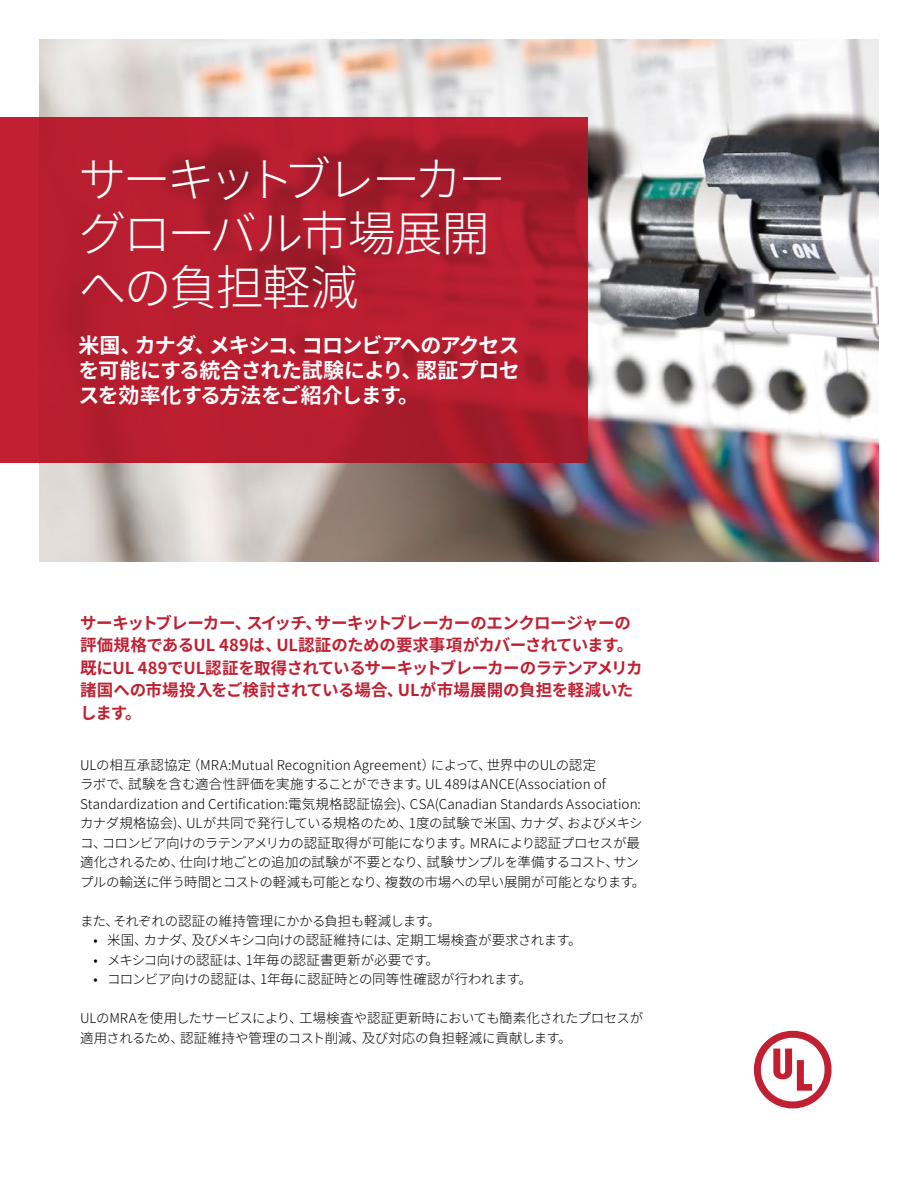
<style>
.page{position:relative;width:918px;height:1188px;background:#fff}
.page>*{position:absolute;margin:0;border:0;box-sizing:border-box;transform-origin:0 0}
.t1{font:300 48px/54px "Noto Sans CJ Kjp";letter-spacing:-.065em;color:#fff}
.t2{font:700 21px/25.2px "Noto Sans CJ Kjp";letter-spacing:-.03em;color:#fff;text-align:justify}
.t3{font:700 16.5px/22.5px "Noto Sans CJ Kjp";letter-spacing:-.025em;color:#c02032}
.t4{font:300 13.5px/19.5px "Noto Sans CJ Kjp";letter-spacing:-.01em;color:#000}
</style>
<div class="page">
<img style="left:40px;top:40px;width:838px;height:522px">
<svg style="left:0;top:118px;width:588px;height:345px;background:#b31d2e"></svg>
<svg style="left:754px;top:1030px;width:78px;height:79px"></svg>
<h1 class="t1" style="left:79px;top:154px;width:429px">サーキットブレーカーグローバル市場展開への負担軽減</h1>
<h2 class="t2" style="left:79px;top:333px;width:443px">米国、カナダ、メキシコ、コロンビアへのアクセスを可能にする統合された試験により、認証プロセスを効率化する方法をご紹介します。</h2>
<p class="t3" style="left:80px;top:612px;width:564px">サーキットブレーカー、スイッチ、サーキットブレーカーのエンクロージャーの評価規格であるUL 489は、UL認証のための要求事項がカバーされています。既にUL 489でUL認証を取得されているサーキットブレーカーのラテンアメリカ諸国への市場投入をご検討されている場合、ULが市場展開の負担を軽減いたします。</p>
<p class="t4" style="left:80px;top:755px;width:567px">ULの相互承認協定（MRA:Mutual Recognition Agreement）によって、世界中のULの認定<br>ラボで、試験を含む適合性評価を実施することができます。UL 489はANCE(Association of Standardization and Certification:電気規格認証協会)、CSA(Canadian Standards Association:カナダ規格協会)、ULが共同で発行している規格のため、1度の試験で米国、カナダ、およびメキシコ、コロンビア向けのラテンアメリカの認証取得が可能になります。MRAにより認証プロセスが最適化されるため、仕向け地ごとの追加の試験が不要となり、試験サンプルを準備するコスト、サンプルの輸送に伴う時間とコストの軽減も可能となり、複数の市場への早い展開が可能となります。</p>
<p class="t4" style="left:80px;top:911px;width:362px">また、それぞれの認証の維持管理にかかる負担も軽減します。</p>
<p class="t4" style="left:94px;top:931px;width:490px">• 米国、カナダ、及びメキシコ向けの認証維持には、定期工場検査が要求されます。</p>
<p class="t4" style="left:94px;top:950px;width:347px">• メキシコ向けの認証は、1年毎の認証書更新が必要です。</p>
<p class="t4" style="left:94px;top:970px;width:440px">• コロンビア向けの認証は、1年毎に認証時との同等性確認が行われます。</p>
<p class="t4" style="left:80px;top:1009px;width:565px">ULのMRAを使用したサービスにより、工場検査や認証更新時においても簡素化されたプロセスが適用されるため、認証維持や管理のコスト削減、及び対応の負担軽減に貢献します。</p>
</div>
